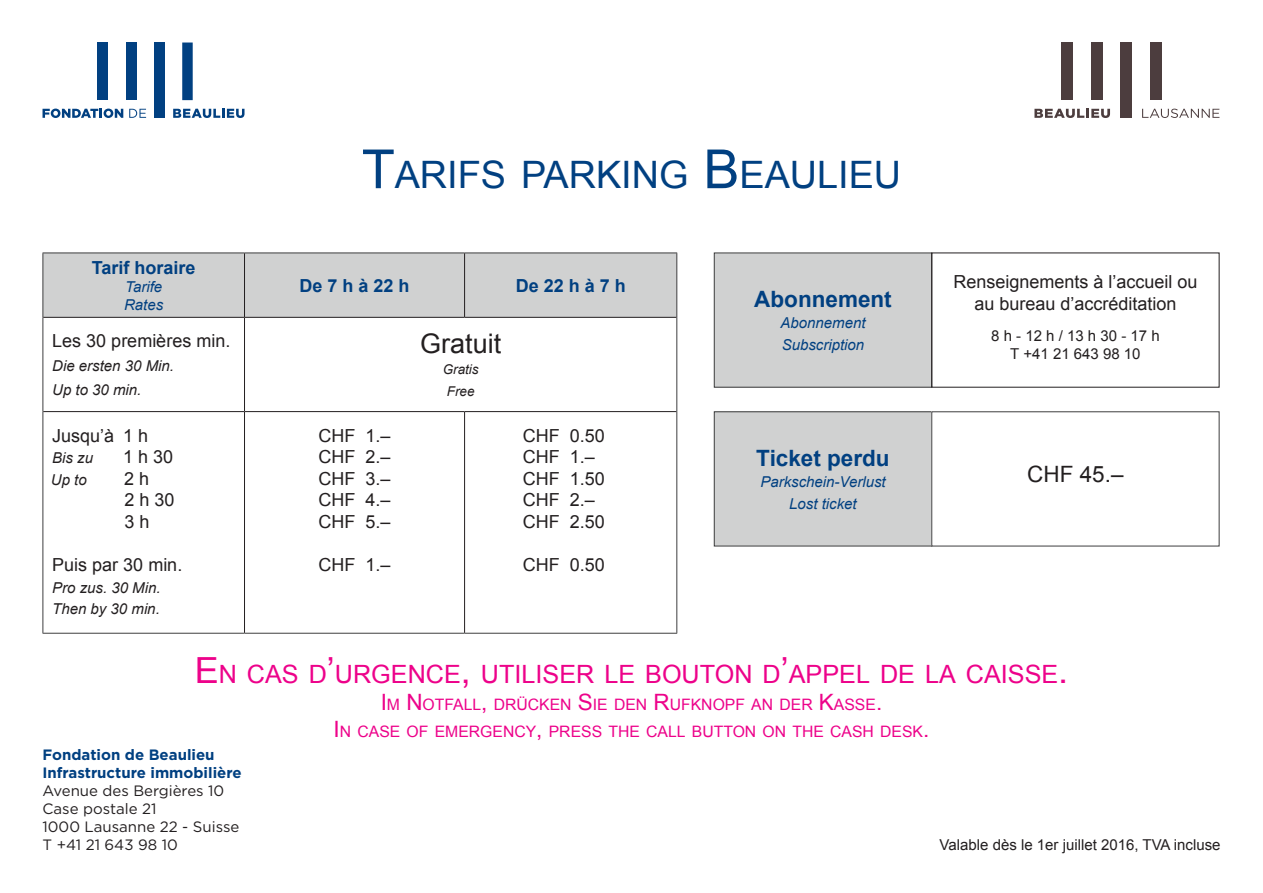
<style>
.page{position:relative;width:1263px;height:893px;background:#fff}
.page>*{position:absolute;margin:0;border:0;box-sizing:border-box;transform-origin:0 0}
.t1{font:37.8px "Arial";color:#014081}
.t2{font:27px "Arial";color:#231f20}
.t3{font:25.2px "Arial";color:#ed028a}
.t4{font:700 22.5px "Arial";color:#014081}
.t5{font:22.5px "Arial";color:#231f20}
.t6{font:18px/21.6px "Arial";color:#231f20}
.t7{font:700 18px "Arial";color:#014081}
.t8{font:15.75px/27px "Arial";color:#ed028a;text-align:center}
.t9{font:15px/18px "Gotham";color:#231f20}
.t10{font:15px/18px "Arial";color:#231f20;text-align:center}
.t11{font:italic 15px/21.6px "Arial";color:#014081}
.t12{font:italic 15px/23.7px "Arial";color:#231f20}
.t13{font:700 15px/18px "Gotham";color:#014081}
.t14{font:italic 13.5px/21.6px "Arial";color:#231f20;text-align:center}
.s1{font-size:54px}
.s2{font-size:36px}
.s3{font-size:22.5px}
</style>
<div class="page">
<div style="left:44px;top:254px;width:632px;height:63px;background:#d0d1d1"></div>
<hr style="left:43px;top:253px;width:201px;height:1px;background:#3e3e3f">
<hr style="left:43px;top:253px;width:1px;height:64px;background:#3e3e3f">
<hr style="left:244px;top:253px;width:221px;height:1px;background:#3e3e3f">
<hr style="left:465px;top:253px;width:212px;height:1px;background:#3e3e3f">
<hr style="left:676px;top:253px;width:1px;height:64px;background:#3e3e3f">
<hr style="left:43px;top:317px;width:1px;height:95px;background:#3e3e3f">
<hr style="left:676px;top:317px;width:1px;height:95px;background:#3e3e3f">
<hr style="left:43px;top:412px;width:1px;height:221px;background:#3e3e3f">
<hr style="left:676px;top:412px;width:1px;height:221px;background:#3e3e3f">
<hr style="left:43px;top:633px;width:201px;height:1px;background:#3e3e3f">
<hr style="left:244px;top:633px;width:221px;height:1px;background:#3e3e3f">
<hr style="left:465px;top:633px;width:212px;height:1px;background:#3e3e3f">
<hr style="left:244px;top:253px;width:1px;height:64px;background:#231f20">
<hr style="left:464px;top:253px;width:1px;height:64px;background:#231f20">
<hr style="left:43px;top:317px;width:201px;height:1px;background:#231f20">
<hr style="left:244px;top:317px;width:221px;height:1px;background:#231f20">
<hr style="left:244px;top:318px;width:1px;height:93px;background:#231f20">
<hr style="left:465px;top:317px;width:211px;height:1px;background:#231f20">
<hr style="left:43px;top:411px;width:201px;height:1px;background:#231f20">
<hr style="left:244px;top:411px;width:221px;height:1px;background:#231f20">
<hr style="left:244px;top:412px;width:1px;height:221px;background:#231f20">
<hr style="left:465px;top:411px;width:211px;height:1px;background:#231f20">
<hr style="left:464px;top:412px;width:1px;height:221px;background:#231f20">
<div style="left:714px;top:412px;width:218px;height:134px;background:#d0d1d1"></div>
<div style="left:714px;top:411px;width:218px;height:135px;border:1px solid #3e3e3f"></div>
<div style="left:182px;top:43px;width:11px;height:57px;background:#014081"></div>
<div style="left:98px;top:43px;width:10px;height:57px;background:#014081"></div>
<div style="left:126px;top:43px;width:10px;height:57px;background:#014081"></div>
<div style="left:154px;top:43px;width:10px;height:75px;background:#014081"></div>
<svg style="left:43px;top:109px;width:80px;height:9px"></svg>
<svg style="left:129px;top:109px;width:17px;height:9px"></svg>
<svg style="left:173px;top:109px;width:71px;height:9px"></svg>
<div style="left:1151px;top:43px;width:11px;height:57px;background:#4c3d3e"></div>
<div style="left:1061px;top:43px;width:11px;height:57px;background:#4c3d3e"></div>
<div style="left:1091px;top:43px;width:11px;height:57px;background:#4c3d3e"></div>
<div style="left:1121px;top:43px;width:11px;height:75px;background:#4c3d3e"></div>
<svg style="left:1034px;top:109px;width:76px;height:9px"></svg>
<svg style="left:1142px;top:109px;width:77px;height:9px"></svg>
<div style="left:714px;top:253px;width:218px;height:134px;background:#d0d1d1"></div>
<div style="left:714px;top:253px;width:218px;height:135px;border:1px solid #3e3e3f"></div>
<div style="left:931px;top:411px;width:288px;height:135px;border:1px solid #3e3e3f"></div>
<h1 class="t1" style="left:362px;top:150px;width:541px"><span class="s1">T</span>ARIFS PARKING <span class="s1">B</span>EAULIEU</h1>
<p class="t7" style="left:92px;top:255px;width:105px">Tarif horaire</p>
<p class="t11" style="left:124px;top:278px;width:41px;line-height:18px">Tarife<br>Rates</p>
<p class="t7" style="left:299px;top:273px;width:112px">De 7 h à 22 h</p>
<p class="t7" style="left:516px;top:273px;width:112px">De 22 h à 7 h</p>
<p class="t6" style="left:52px;top:330px;width:180px">Les 30 premières min.</p>
<p class="t12" style="left:52px;top:354px;width:123px">Die ersten 30 Min.<br>Up to 30 min.</p>
<h2 class="t2" style="left:420px;top:325px;width:83px">Gratuit</h2>
<p class="t14" style="left:443px;top:359px;width:38px">Gratis<br>Free</p>
<p class="t6" style="left:52px;top:425px;width:97px">Jusqu’à 1 h</p>
<p class="t12" style="left:52px;top:446px;width:42px">Bis zu</p>
<p class="t6" style="left:123px;top:446px;width:52px">1 h 30</p>
<p class="t12" style="left:51px;top:468px;width:37px">Up to</p>
<p class="t6" style="left:124px;top:468px;width:52px">2 h<br>2 h 30<br>3 h</p>
<p class="t6" style="left:52px;top:554px;width:132px">Puis par 30 min.</p>
<p class="t12" style="left:52px;top:577px;width:110px;line-height:21.6px">Pro zus. 30 Min.<br>Then by 30 min.</p>
<p class="t6" style="left:318px;top:425px;width:74px;text-align:justify">CHF 1.– CHF 2.– CHF 3.– CHF 4.– CHF 5.–</p>
<p class="t6" style="left:318px;top:554px;width:74px">CHF 1.–</p>
<p class="t6" style="left:523px;top:425px;width:84px">CHF 0.50<br>CHF 1.–<br>CHF 1.50<br>CHF 2.–<br>CHF 2.50</p>
<p class="t6" style="left:523px;top:554px;width:84px">CHF 0.50</p>
<p class="t4" style="left:754px;top:284px;width:139px">Abonnement</p>
<p class="t11" style="left:780px;top:312px;width:87px">Abonnement<br>Subscription</p>
<p class="t4" style="left:756px;top:443px;width:135px">Ticket perdu</p>
<p class="t11" style="left:760px;top:471px;width:127px;text-align:center">Parkschein-Verlust<br>Lost ticket</p>
<p class="t6" style="left:953px;top:271px;width:246px;text-align:center">Renseignements à l’accueil ou au bureau d’accréditation</p>
<p class="t10" style="left:991px;top:326px;width:170px">8 h - 12 h / 13 h 30 - 17 h<br>T +41 21 643 98 10</p>
<p class="t5" style="left:1027px;top:459px;width:98px">CHF 45.–</p>
<h3 class="t3" style="left:195px;top:658px;width:875px"><span class="s2">E</span>N CAS D<span class="s2">’</span>URGENCE<span class="s2">,</span> UTILISER LE BOUTON D<span class="s2">’</span>APPEL DE LA CAISSE<span class="s2">.</span></h3>
<p class="t8" style="left:334px;top:691px;width:597px"><span class="s3">I</span> M <span class="s3">N</span> OTFALL<span class="s3">,</span> DRÜCKEN <span class="s3">S</span>IE DEN <span class="s3">R</span>UFKNOPF AN DER <span class="s3">K</span>ASSE<span class="s3">.<br>I</span> N CASE OF EMERGENCY<span class="s3">,</span> PRESS THE CALL BUTTON ON THE CASH DESK<span class="s3">.</span></p>
<p class="t13" style="left:43px;top:746px;width:201px">Fondation de Beaulieu<br>Infrastructure immobilière</p>
<p class="t9" style="left:43px;top:782px;width:198px">Avenue des Bergières 10<br>Case postale 21<br>1000 Lausanne 22 - Suisse<br>T +41 21 643 98 10</p>
<p class="t10" style="left:939px;top:836px;width:282px">Valable dès le 1er juillet 2016, TVA incluse</p>
</div>
